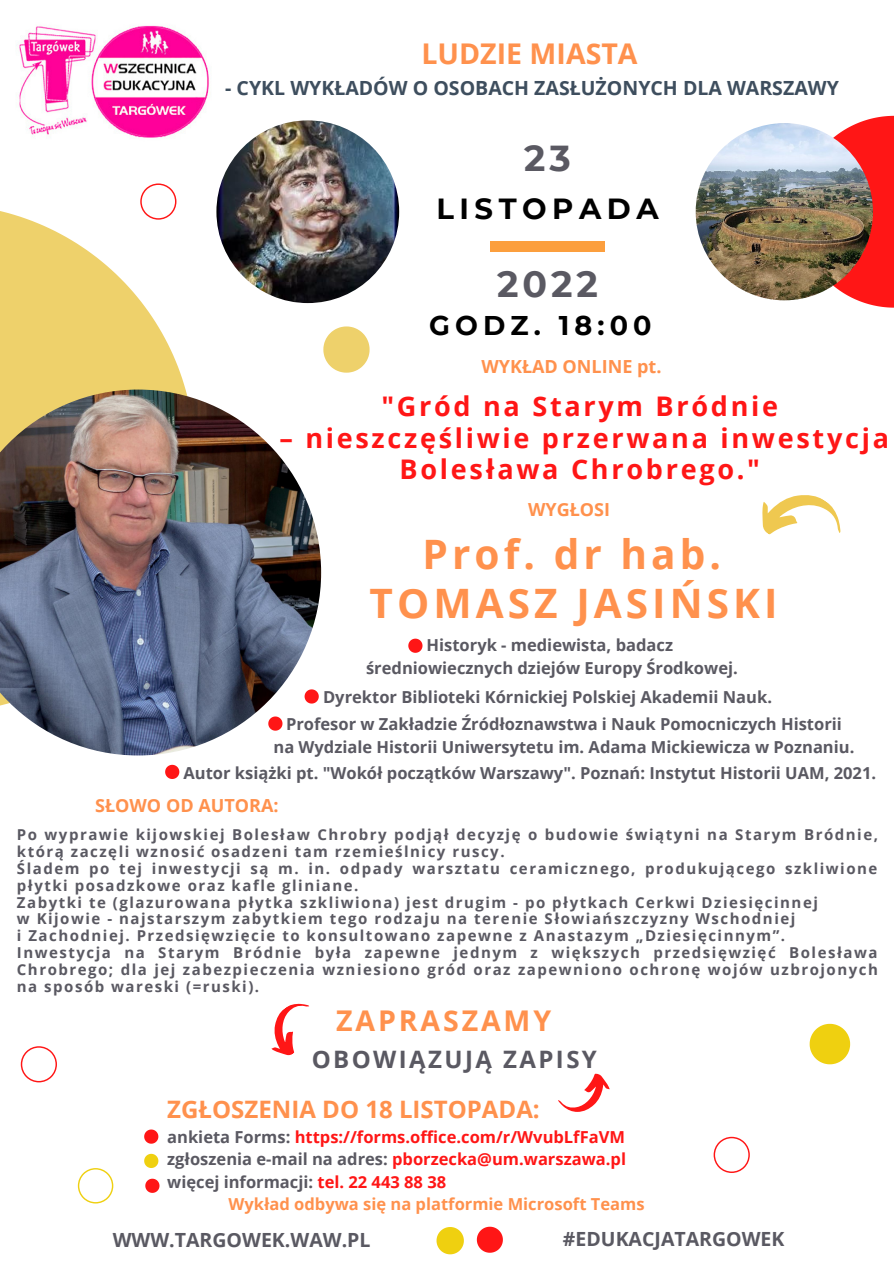
<style>
.page{position:relative;width:894px;height:1264px;background:#fff}
.page>*{position:absolute;margin:0;border:0;box-sizing:border-box;transform-origin:0 0}
.t1{font:700 40.5px/48.8px "Open Sans";letter-spacing:.1em;color:#ff914d;text-align:center}
.t2{font:700 36.3px "Montserrat";color:#5a5962}
.t3{font:700 36px "Montserrat";color:#5a5962}
.t4{font:700 29.1px "Montserrat";letter-spacing:.19em;color:#000}
.t5{font:700 28.5px "Open Sans";color:#ff914d}
.t6{font:700 28.5px "Open Sans";letter-spacing:.1em;color:#ff914d}
.t7{font:700 27px/31.5px "Open Sans";letter-spacing:.1em;color:#ff1616;text-align:center}
.t8{font:700 27px "Montserrat";letter-spacing:.19em;color:#000}
.t9{font:700 24px "Open Sans";color:#ff914d}
.t10{font:700 24px "Open Sans";letter-spacing:.1em;color:#5a5962}
.t11{font:700 19.5px "Open Sans";color:#3e4e5e}
.t12{font:700 19.5px "Open Sans";color:#5a5962}
.t13{font:700 18px "Open Sans";color:#ff914d}
.t14{font:700 16.5px/22.5px "Open Sans";color:#5a5962;text-align:center}
.t15{font:700 16.5px/22.5px "Open Sans";color:#ff1616;text-align:justify}
.t16{font:700 16.5px "Open Sans";color:#ff914d}
.t17{font:700 15px/17px "Open Sans";letter-spacing:.1em;color:#5a5962}
.s1{color:#5a5962}
</style>
<div class="page">
<svg style="left:0;top:204px;width:186px;height:185px;fill:#eed16b"></svg>
<svg style="left:809px;top:1023px;width:40px;height:41px"></svg>
<div style="left:489px;top:241px;width:115px;height:11px;background:#fc9f3e"></div>
<svg style="left:78px;top:1168px;width:35px;height:35px"></svg>
<svg style="left:21px;top:1046px;width:36px;height:36px"></svg>
<svg style="left:798px;top:116px;width:95px;height:192px"></svg>
<img style="left:216px;top:120px;width:183px;height:183px;border-radius:50%">
<img style="left:0;top:389px;width:321px;height:366px">
<svg style="left:762px;top:495px;width:79px;height:40px"></svg>
<svg style="left:323px;top:326px;width:46px;height:46px"></svg>
<img style="left:16px;top:25px;width:193px;height:113px">
<svg style="left:408px;top:638px;width:14px;height:15px"></svg>
<svg style="left:558px;top:1073px;width:51px;height:38px"></svg>
<svg style="left:436px;top:1227px;width:27px;height:27px"></svg>
<svg style="left:476px;top:1226px;width:26px;height:26px"></svg>
<svg style="left:140px;top:183px;width:36px;height:37px"></svg>
<svg style="left:144px;top:1129px;width:14px;height:14px"></svg>
<svg style="left:144px;top:1153px;width:14px;height:14px"></svg>
<svg style="left:145px;top:1178px;width:14px;height:14px"></svg>
<svg style="left:271px;top:1003px;width:39px;height:53px"></svg>
<img style="left:695px;top:123px;width:177px;height:177px;border-radius:50%">
<svg style="left:268px;top:716px;width:14px;height:14px"></svg>
<svg style="left:304px;top:689px;width:15px;height:14px"></svg>
<svg style="left:165px;top:764px;width:14px;height:15px"></svg>
<svg style="left:713px;top:1136px;width:36px;height:36px"></svg>
<h3 class="t5" style="left:421px;top:34px;width:217px">LUDZIE MIASTA</h3>
<h3 class="t11" style="left:225px;top:74px;width:615px">- CYKL WYKŁADÓW O OSOBACH ZASŁUŻONYCH DLA WARSZAWY</h3>
<h3 class="t3" style="left:524px;top:136px;width:48px">23</h3>
<h3 class="t4" style="left:436px;top:190px;width:223px">LISTOPADA</h3>
<h2 class="t2" style="left:497px;top:262px;width:102px">2022</h2>
<h3 class="t8" style="left:429px;top:309px;width:224px">GODZ. 18:00</h3>
<p class="t13" style="left:481px;top:353px;width:181px">WYKŁAD ONLINE pt.</p>
<h3 class="t7" style="left:381px;top:390px;width:398px">"Gród na Starym Bródnie</h3>
<h3 class="t7" style="left:279px;top:421px;width:611px">– nieszczęśliwie przerwana inwestycja<br>Bolesława Chrobrego."</h3>
<p class="t13" style="left:528px;top:496px;width:84px">WYGŁOSI</p>
<h1 class="t1" style="left:369px;top:529px;width:409px">Prof. dr hab.<br>TOMASZ JASIŃSKI</h1>
<p class="t14" style="left:366px;top:633px;width:373px">Historyk - mediewista, badacz średniowiecznych dziejów Europy Środkowej.</p>
<p class="t14" style="left:323px;top:685px;width:450px">Dyrektor Biblioteki Kórnickiej Polskiej Akademii Nauk.</p>
<p class="t14" style="left:273px;top:712px;width:582px">Profesor w Zakładzie Źródłoznawstwa i Nauk Pomocniczych Historii<br>na Wydziale Historii Uniwersytetu im. Adama Mickiewicza w Poznaniu.</p>
<p class="t14" style="left:183px;top:761px;width:694px">Autor książki pt. "Wokół początków Warszawy". Poznań: Instytut Historii UAM, 2021.</p>
<p class="t13" style="left:95px;top:793px;width:185px">SŁOWO OD AUTORA:</p>
<p class="t17" style="left:17px;top:825px;width:862px">Po wyprawie kijowskiej Bolesław Chrobry podjął decyzję o budowie świątyni na Starym Bródnie, którą zaczęli wznosić osadzeni tam rzemieślnicy ruscy.<br>Śladem po tej inwestycji są m. in. odpady warsztatu ceramicznego, produkującego szkliwione płytki posadzkowe oraz kafle gliniane.<br>Zabytki te (glazurowana płytka szkliwiona) jest drugim - po płytkach Cerkwi Dziesięcinnej<br>w Kijowie - najstarszym zabytkiem tego rodzaju na terenie Słowiańszczyzny Wschodniej<br>i Zachodniej. Przedsięwzięcie to konsultowano zapewne z Anastazym „Dziesięcinnym”.<br>Inwestycja na Starym Bródnie była zapewne jednym z większych przedsięwzięć Bolesława Chrobrego; dla jej zabezpieczenia wzniesiono gród oraz zapewniono ochronę wojów uzbrojonych na sposób wareski (=ruski).</p>
<h3 class="t6" style="left:336px;top:1000px;width:216px">ZAPRASZAMY</h3>
<h3 class="t10" style="left:311px;top:1042px;width:287px">OBOWIĄZUJĄ ZAPISY</h3>
<h3 class="t9" style="left:167px;top:1092px;width:374px">ZGŁOSZENIA DO 18 LISTOPADA:</h3>
<p class="t15" style="left:167px;top:1125px;width:460px"><span class="s1">ankieta Forms:</span> https://forms.office.com/r/WvubLfFaVM <span class="s1">zgłoszenia e-mail na adres:</span> pborzecka@um.warszawa.pl <span class="s1">więcej informacji:</span> tel. 22 443 88 38</p>
<p class="t16" style="left:228px;top:1192px;width:417px">Wykład odbywa się na platformie Microsoft Teams</p>
<h3 class="t12" style="left:113px;top:1225px;width:259px">WWW.TARGOWEK.WAW.PL</h3>
<h3 class="t12" style="left:562px;top:1225px;width:223px">#EDUKACJATARGOWEK</h3>
</div>
